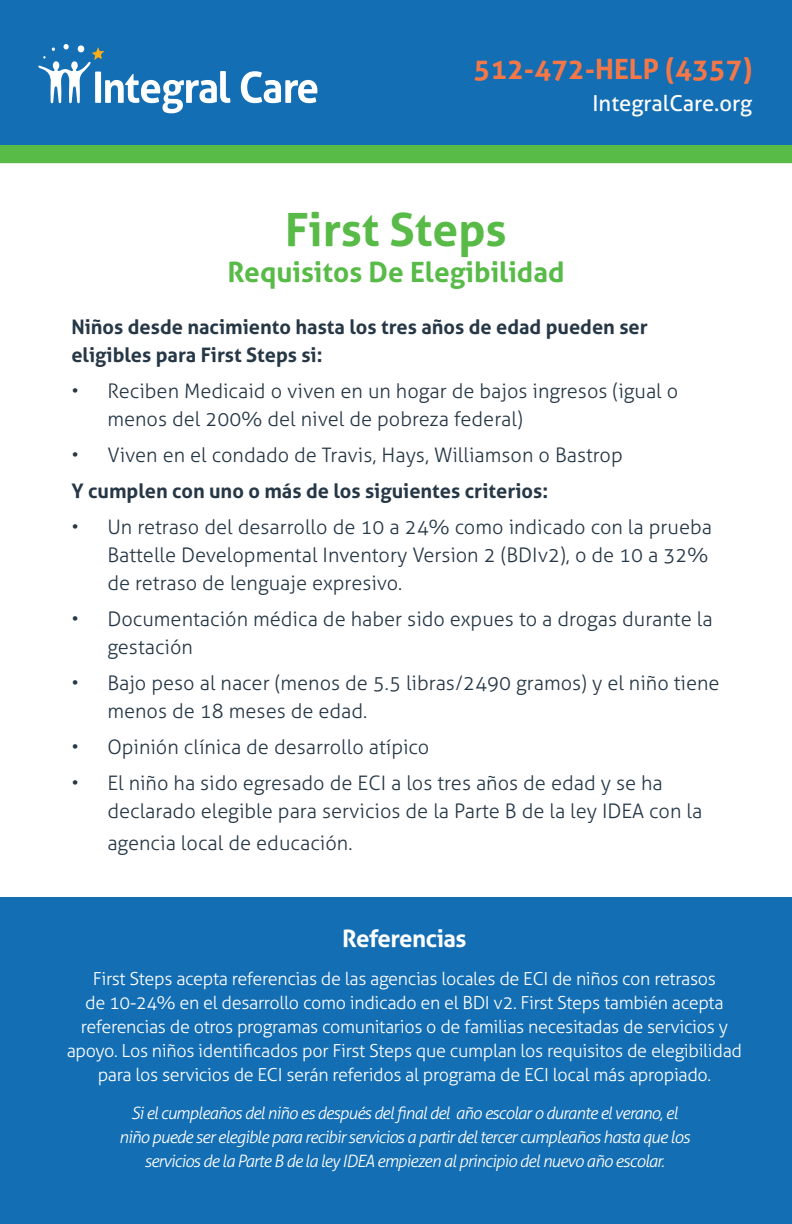
<style>
.page{position:relative;width:792px;height:1224px;background:#fff}
.page>*{position:absolute;margin:0;border:0;box-sizing:border-box;transform-origin:0 0}
.t1{font:700 46px "Aller";color:#58ba47}
.t2{font:700 28px "Aller";color:#58ba47}
.Normal_P{font:700 28px "Aller";color:#f47748}
.Normal_P-2{font:700 24px "Aller";letter-spacing:-.02em;color:#fff}
.Normal_P-3{font:22px "Aller";color:#fff}
.t3{font:300 20px/28px "Aller";color:#263746}
.Normal_P-4{font:700 20px/28px "Aller";color:#263746}
.Normal_P-5{font:300 18px/24px "Aller";letter-spacing:-.02em;color:#fff;text-align:center}
.Normal_P-6{font:italic 300 17px/24px "Aller";letter-spacing:-.05em;color:#fff;text-align:center}
</style>
<div class="page">
<div style="left:0;top:145px;width:792px;height:18px;background:#58ba47"></div>
<div style="left:0;top:0;width:792px;height:145px;background:#136eb4"></div>
<svg style="left:241px;top:71px;width:76px;height:32px"></svg>
<svg style="left:38px;top:44px;width:192px;height:69px"></svg>
<div style="left:0;top:898px;width:792px;height:326px;background:#136eb4"></div>
<p class="Normal_P" style="left:474px;top:52px;width:280px">512-472-HELP (4357)</p>
<p class="Normal_P-3" style="left:593px;top:90px;width:161px">IntegralCare.org</p>
<p class="t1" style="left:285px;top:202px;width:223px">First Steps</p>
<p class="t2" style="left:227px;top:255px;width:339px">Requisitos De Elegibilidad</p>
<p class="Normal_P-4" style="left:71px;top:312px;width:578px">Niños desde nacimiento hasta los tres años de edad pueden ser eligibles para First Steps si:</p>
<p class="t3" style="left:107px;top:376px;width:572px;text-indent:-36px">• Reciben Medicaid o viven en un hogar de bajos ingresos (igual o menos del 200% del nivel de pobreza federal)</p>
<p class="t3" style="left:71px;top:440px;width:553px">• Viven en el condado de Travis, Hays, Williamson o Bastrop</p>
<p class="Normal_P-4" style="left:71px;top:476px;width:478px">Y cumplen con uno o más de los siguientes criterios:</p>
<p class="t3" style="left:107px;top:512px;width:606px;text-indent:-36px">• Un retraso del desarrollo de 10 a 24% como indicado con la prueba<br>Battelle Developmental Inventory Version 2 (BDIv2), o de 10 a 32% de retraso de lenguaje expresivo.</p>
<p class="t3" style="left:107px;top:604px;width:607px;text-indent:-36px">• Documentación médica de haber sido expues to a drogas durante la gestación</p>
<p class="t3" style="left:107px;top:668px;width:614px;text-indent:-36px">• Bajo peso al nacer (menos de 5.5 libras/2490 gramos) y el niño tiene menos de 18 meses de edad.</p>
<p class="t3" style="left:71px;top:732px;width:360px">• Opinión clínica de desarrollo atípico</p>
<p class="t3" style="left:107px;top:768px;width:596px;text-indent:-36px">• El niño ha sido egresado de ECI a los tres años de edad y se ha declarado elegible para servicios de la Parte B de la ley IDEA con la</p>
<p class="t3" style="left:107px;top:828px;width:247px">agencia local de educación.</p>
<p class="Normal_P-2" style="left:342px;top:924px;width:126px">Referencias</p>
<p class="Normal_P-5" style="left:67px;top:967px;width:677px">First Steps acepta referencias de las agencias locales de ECI de niños con retrasos<br>de 10-24% en el desarrollo como indicado en el BDI v2. First Steps también acepta referencias de otros programas comunitarios o de familias necesitadas de servicios y apoyo. Los niños identificados por First Steps que cumplan los requisitos de elegibilidad para los servicios de ECI serán referidos al programa de ECI local más apropiado.</p>
<p class="Normal_P-6" style="left:119px;top:1101px;width:573px">Si el cumpleaños del niño es después del final del año escolar o durante el verano, el niño puede ser elegible para recibir servicios a partir del tercer cumpleaños hasta que los servicios de la Parte B de la ley IDEA empiezen al principio del nuevo año escolar.</p>
</div>
